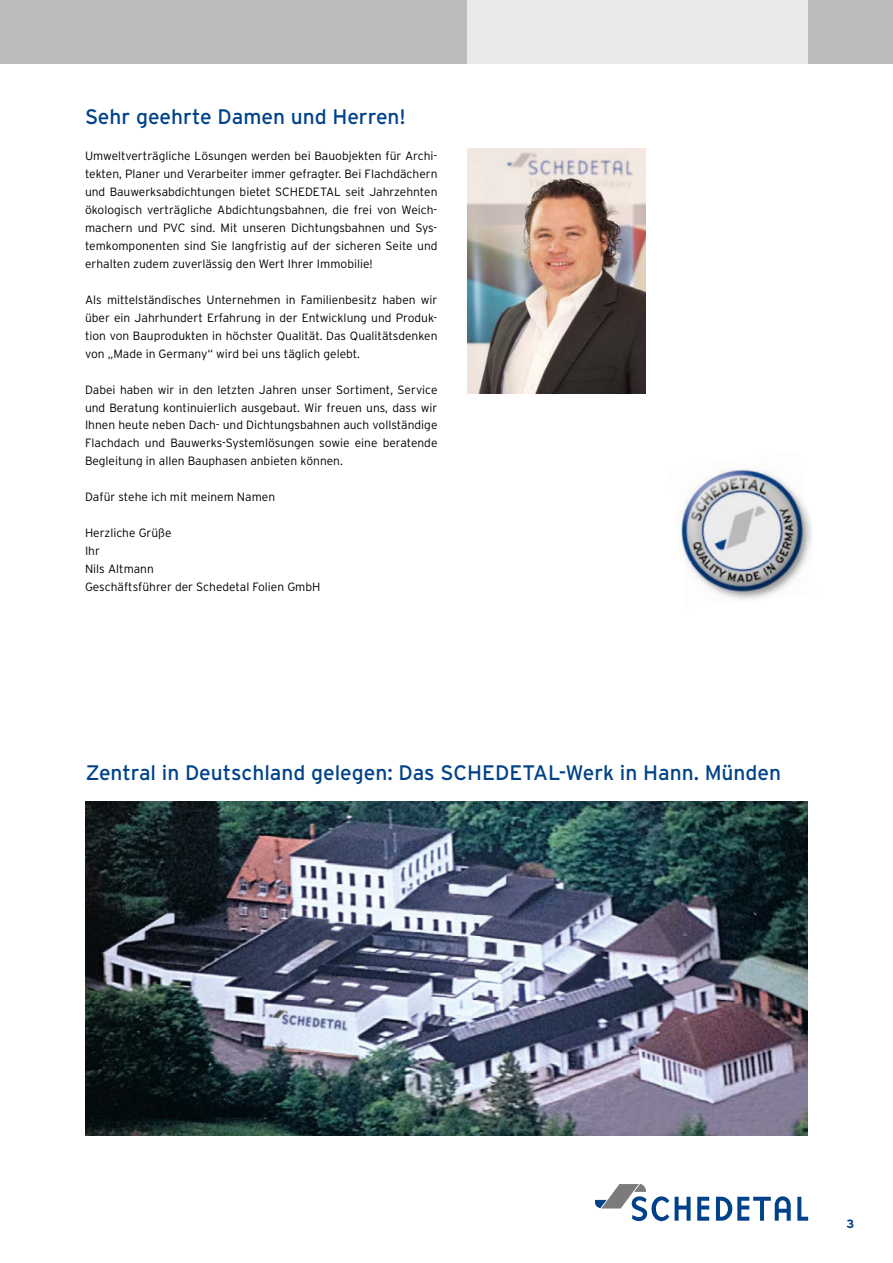
<style>
.page{position:relative;width:893px;height:1263px;background:#fff}
.page>*{position:absolute;margin:0;border:0;box-sizing:border-box;transform-origin:0 0}
.t1{font:21px "Interstate";color:#004289}
.t2{font:300 12px/18px "Interstate";color:#000;text-align:justify}
.t3{font:700 12px "Interstate";color:#004289}
</style>
<div class="page">
<svg style="left:675px;top:1197px;width:16px;height:24px"></svg>
<svg style="left:697px;top:1197px;width:12px;height:24px"></svg>
<svg style="left:716px;top:1196px;width:75px;height:25px"></svg>
<svg style="left:797px;top:1197px;width:11px;height:24px"></svg>
<svg style="left:595px;top:1184px;width:74px;height:37px"></svg>
<div style="left:0;top:0;width:893px;height:64px;background:#bcbcbc"></div>
<div style="left:468px;top:0;width:340px;height:64px;background:#e9e9e9"></div>
<img style="left:468px;top:149px;width:178px;height:245px">
<img style="left:85px;top:801px;width:723px;height:334px">
<img style="left:680px;top:469px;width:77px;height:83px">
<img style="left:757px;top:469px;width:55px;height:125px">
<img style="left:684px;top:552px;width:89px;height:48px">
<h1 class="t1" style="left:85px;top:106px;width:322px">Sehr geehrte Damen und Herren!</h1>
<p class="t2" style="left:85px;top:147px;width:354px">Umweltverträgliche Lösungen werden bei Bauobjekten für Archi&shy;tekten, Planer und Verarbeiter immer gefragter. Bei Flachdächern und Bauwerksabdichtungen bietet SCHEDETAL seit Jahrzehnten ökologisch verträgliche Abdichtungsbahnen, die frei von Weich&shy;machern und PVC sind. Mit unseren Dichtungsbahnen und Sys&shy;temkomponenten sind Sie langfristig auf der sicheren Seite und erhalten zudem zuverlässig den Wert Ihrer Immobilie!</p>
<p class="t2" style="left:85px;top:291px;width:354px">Als mittelständisches Unternehmen in Familienbesitz haben wir über ein Jahrhundert Erfahrung in der Entwicklung und Produk&shy;tion von Bauprodukten in höchster Qualität. Das Qualitätsdenken von „Made in Germany“ wird bei uns täglich gelebt.</p>
<p class="t2" style="left:85px;top:381px;width:354px">Dabei haben wir in den letzten Jahren unser Sortiment, Service und Beratung kontinuierlich ausgebaut. Wir freuen uns, dass wir Ihnen heute neben Dach- und Dichtungsbahnen auch vollständige Flachdach und Bauwerks-Systemlösungen sowie eine beratende Begleitung in allen Bauphasen anbieten können.</p>
<p class="t2" style="left:85px;top:488px;width:192px">Dafür stehe ich mit meinem Namen</p>
<p class="t2" style="left:85px;top:524px;width:237px;text-align:left">Herzliche Grüße<br>Ihr<br>Nils Altmann<br>Geschäftsführer der Schedetal Folien GmbH</p>
<h1 class="t1" style="left:86px;top:761px;width:697px">Zentral in Deutschland gelegen: Das SCHEDETAL-Werk in Hann. Münden</h1>
<p class="t3" style="left:847px;top:1217px;width:9px">3</p>
</div>
